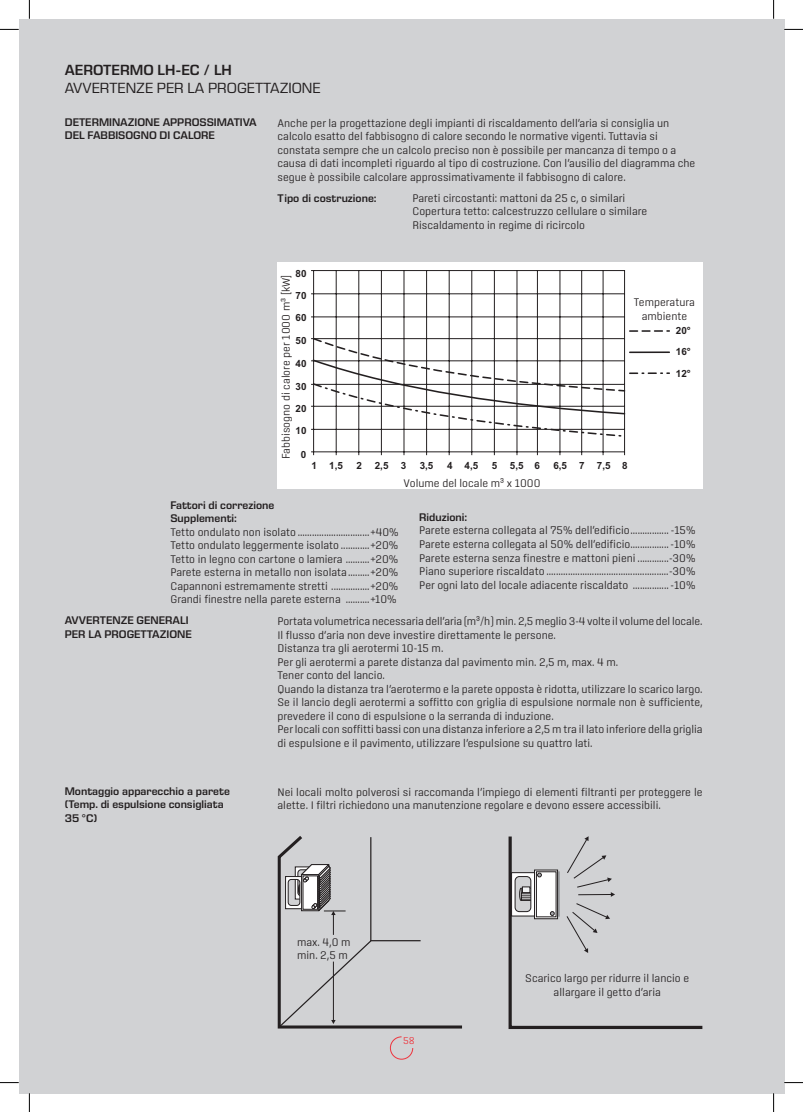
<style>
.page{position:relative;width:803px;height:1112px;background:#fff}
.page>*{position:absolute;margin:0;border:0;box-sizing:border-box;transform-origin:0 0}
.t1{font:15px "Eurostile Next LT Pro";color:#231f20}
.t2{font:600 15px "Eurostile Next LT Pro";color:#231f20}
.t3{font:300 11.25px/13.5px "Center";color:#231f20}
.t4{font:600 11.25px/13.5px "Eurostile Next LT Pro";color:#231f20}
.t5{font:300 10px "Center";color:#ee343d}
.t6{font:700 9.88px/21.2px "Arial";color:#231f20;text-align:justify}
</style>
<div class="page">
<div style="left:19px;top:20px;width:754px;height:1072px;background:#d1d2d4"></div>
<div style="left:773px;top:20px;width:11px;height:1072px;background:#d1d2d4"></div>
<svg style="left:390px;top:1036px;width:23px;height:23px"></svg>
<svg style="left:277px;top:836px;width:185px;height:192px"></svg>
<hr style="left:370px;top:836px;width:1px;height:104px;background:#231f20">
<svg style="left:277px;top:862px;width:145px;height:166px"></svg>
<svg style="left:508px;top:836px;width:195px;height:193px"></svg>
<svg style="left:566px;top:902px;width:44px;height:50px"></svg>
<svg style="left:566px;top:836px;width:49px;height:60px"></svg>
<div style="left:534px;top:869px;width:24px;height:49px;background:#fff;border:1px solid #231f20"></div>
<svg style="left:550px;top:911px;width:4px;height:3px"></svg>
<svg style="left:511px;top:871px;width:31px;height:45px"></svg>
<div style="left:536px;top:871px;width:20px;height:45px;border:1px solid #231f20"></div>
<hr style="left:558px;top:871px;width:2px;height:45px;background:#939598">
<div style="left:277px;top:262px;width:426px;height:226px;background:#fff"></div>
<svg style="left:311px;top:270px;width:314px;height:186px"></svg>
<svg style="left:311px;top:329px;width:359px;height:108px"></svg>
<svg style="left:0;top:29px;width:19px;height:1px"></svg>
<svg style="left:784px;top:29px;width:19px;height:1px"></svg>
<svg style="left:0;top:1082px;width:19px;height:1px"></svg>
<svg style="left:784px;top:1081px;width:19px;height:2px"></svg>
<svg style="left:29px;top:0;width:1px;height:19px"></svg>
<svg style="left:29px;top:1092px;width:1px;height:19px"></svg>
<svg style="left:773px;top:0;width:1px;height:19px"></svg>
<svg style="left:773px;top:1092px;width:1px;height:19px"></svg>
<h1 class="t2" style="left:65px;top:62px;width:169px">AEROTERMO LH-EC / LH</h1>
<h1 class="t1" style="left:65px;top:80px;width:257px">AVVERTENZE PER LA PROGETTAZIONE</h1>
<p class="t4" style="left:65px;top:115px;width:194px">DETERMINAZIONE APPROSSIMATIVA<br>DEL FABBISOGNO DI CALORE</p>
<p class="t3" style="left:277px;top:116px;width:419px">Anche per la progettazione degli impianti di riscaldamento dell’aria si consiglia un calcolo esatto del fabbisogno di calore secondo le normative vigenti. Tuttavia si constata sempre che un calcolo preciso non è possibile per mancanza di tempo o a causa di dati incompleti riguardo al tipo di costruzione. Con l’ausilio del diagramma che segue è possibile calcolare approssimativamente il fabbisogno di calore.</p>
<p class="t4" style="left:277px;top:191px;width:101px">Tipo di costruzione:</p>
<p class="t3" style="left:412px;top:191px;width:236px">Pareti circostanti: mattoni da 25 c, o similari<br>Copertura tetto: calcestruzzo cellulare o similare<br>Riscaldamento in regime di ricircolo</p>
<p class="t6" style="left:296px;top:263px;width:12px">80</p>
<p class="t6" style="left:296px;top:285px;width:12px">70</p>
<p class="t6" style="left:296px;top:307px;width:12px">60</p>
<p class="t6" style="left:296px;top:330px;width:12px">50</p>
<p class="t6" style="left:296px;top:353px;width:12px">40</p>
<p class="t6" style="left:296px;top:376px;width:12px">30</p>
<p class="t6" style="left:296px;top:398px;width:12px">20</p>
<p class="t6" style="left:296px;top:421px;width:12px">10</p>
<p class="t6" style="left:301px;top:444px;width:7px">0</p>
<p class="t3" style="left:279px;top:459px;width:186px;rotate:-90deg">Fabbisogno di calore per 1000 m³ [kW]</p>
<p class="t3" style="left:634px;top:295px;width:63px;text-align:center">Temperatura ambiente</p>
<p class="t6" style="left:676px;top:320px;width:16px">20° 16° 12°</p>
<p class="t6" style="left:311px;top:455px;width:7px">1</p>
<p class="t6" style="left:356px;top:455px;width:7px">2</p>
<p class="t6" style="left:401px;top:455px;width:7px">3</p>
<p class="t6" style="left:447px;top:455px;width:7px">4</p>
<p class="t6" style="left:492px;top:455px;width:7px">5</p>
<p class="t6" style="left:534px;top:455px;width:7px">6</p>
<p class="t6" style="left:579px;top:455px;width:7px">7</p>
<p class="t6" style="left:622px;top:455px;width:7px">8</p>
<p class="t6" style="left:329px;top:455px;width:15px">1,5</p>
<p class="t6" style="left:375px;top:455px;width:15px">2,5</p>
<p class="t6" style="left:420px;top:455px;width:15px">3,5</p>
<p class="t6" style="left:465px;top:455px;width:15px">4,5</p>
<p class="t6" style="left:510px;top:455px;width:15px">5,5</p>
<p class="t6" style="left:553px;top:455px;width:15px">6,5</p>
<p class="t6" style="left:597px;top:455px;width:15px">7,5</p>
<p class="t3" style="left:403px;top:476px;width:138px">Volume del locale m³ x 1000</p>
<p class="t4" style="left:170px;top:498px;width:105px">Fattori di correzione<br>Supplementi:</p>
<p class="t3" style="left:170px;top:525px;width:230px;text-align:justify">Tetto ondulato non isolato ..............................+40% Tetto ondulato leggermente isolato ............+20% Tetto in legno con cartone o lamiera ..........+20% Parete esterna in metallo non isolata.........+20% Capannoni estremamente stretti ................+20% Grandi finestre nella parete esterna ..........+10%</p>
<p class="t4" style="left:419px;top:510px;width:49px">Riduzioni:</p>
<p class="t3" style="left:419px;top:523px;width:278px;text-align:justify">Parete esterna collegata al 75% dell’edificio................ -15% Parete esterna collegata al 50% dell’edificio................-10% Parete esterna senza finestre e mattoni pieni .............-30% Piano superiore riscaldato ...................................................-30% Per ogni lato del locale adiacente riscaldato ...............-10%</p>
<p class="t4" style="left:65px;top:613px;width:128px">AVVERTENZE GENERALI<br>PER LA PROGETTAZIONE</p>
<p class="t3" style="left:277px;top:614px;width:427px">Portata volumetrica necessaria dell’aria (m³/h) min. 2,5 meglio 3-4 volte il volume del locale.<br>Il flusso d‘aria non deve investire direttamente le persone.<br>Distanza tra gli aerotermi 10-15 m.<br>Per gli aerotermi a parete distanza dal pavimento min. 2,5 m, max. 4 m.<br>Tener conto del lancio.<br>Quando la distanza tra l’aerotermo e la parete opposta è ridotta, utilizzare lo scarico largo.<br>Se il lancio degli aerotermi a soffitto con griglia di espulsione normale non è sufficiente, prevedere il cono di espulsione o la serranda di induzione.<br>Per locali con soffitti bassi con una distanza inferiore a 2,5 m tra il lato inferiore della griglia di espulsione e il pavimento, utilizzare l’espulsione su quattro lati.</p>
<p class="t4" style="left:65px;top:783px;width:167px">Montaggio apparecchio a parete (Temp. di espulsione consigliata<br>35 °C)</p>
<p class="t3" style="left:277px;top:784px;width:427px">Nei locali molto polverosi si raccomanda l’impiego di elementi filtranti per proteggere le alette. I filtri richiedono una manutenzione regolare e devono essere accessibili.</p>
<p class="t3" style="left:297px;top:934px;width:55px">max. 4,0 m min. 2,5 m</p>
<p class="t5" style="left:403px;top:1035px;width:13px">58</p>
<p class="t3" style="left:525px;top:971px;width:165px;text-align:center">Scarico largo per ridurre il lancio e allargare il getto d’aria</p>
</div>
